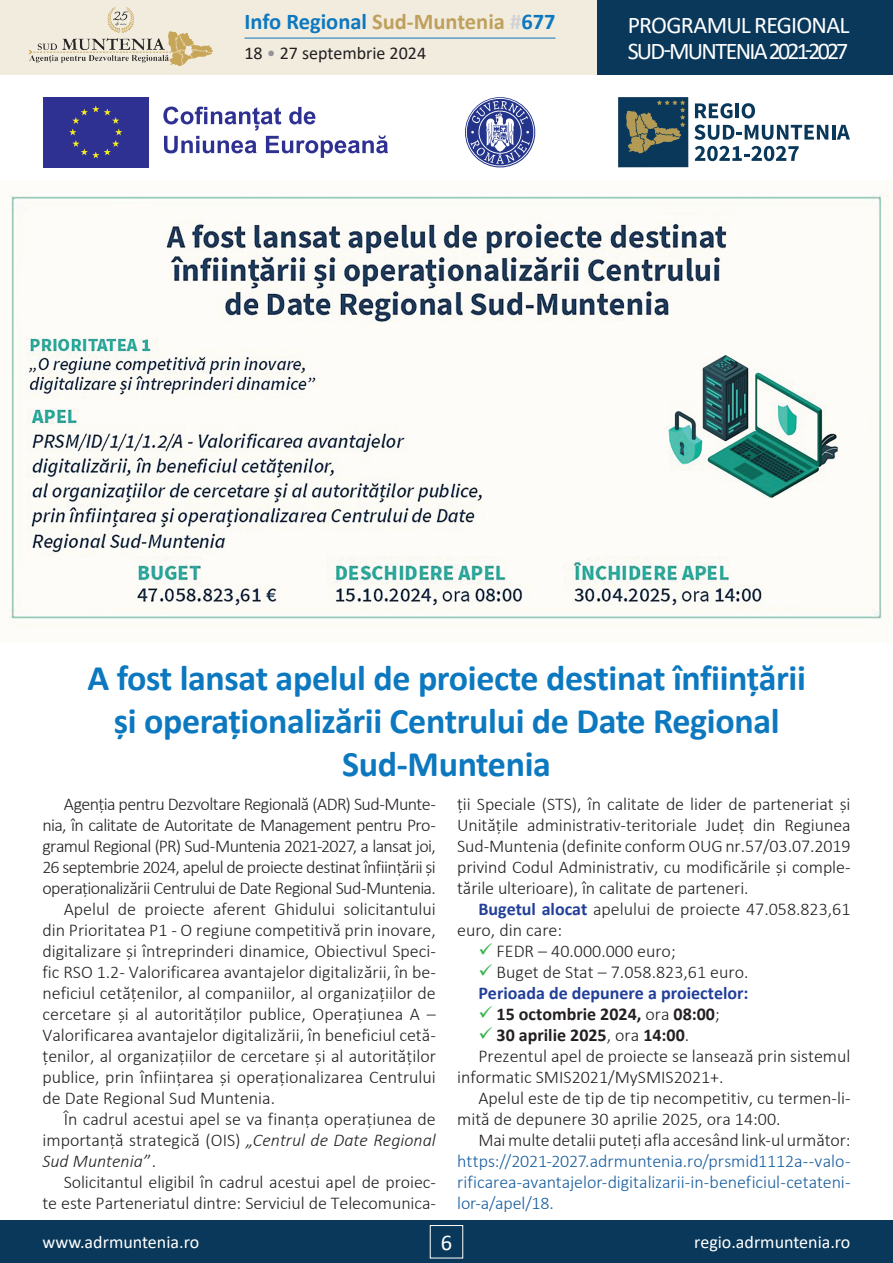
<style>
.page{position:relative;width:893px;height:1263px;background:#fff}
.page>*{position:absolute;margin:0;border:0;box-sizing:border-box;transform-origin:0 0}
.t1{font:700 36px/43.2px "Calibri";letter-spacing:-.01em;color:#0c78bf;text-align:center}
.t2{font:24px/25.5px "Calibri";letter-spacing:-.055em;color:#fff}
.t3{font:700 22.5px "Calibri";color:#0c78bf}
.t4{font:22.5px "Calibri";color:#fff}
.t5{font:300 18px/21px "Calibri";color:#231f20;text-align:justify}
.t6{font:300 18px "Calibri";letter-spacing:-.035em;color:#231f20}
.t7{font:300 18px/21px "Calibri";letter-spacing:-.005em;color:#175d9e;text-align:justify}
.t8{font:700 18px "Calibri";color:#231f20}
.t9{font:18px "Calibri";color:#fff}
.t10{font:700 18px "Calibri";color:#223f99}
.t11{font:18px "Calibri";color:#231f20}
.t12{font:italic 300 18px "Calibri";color:#231f20}
.s1{color:#bfa05c}
.s2{color:#d1d2d4}
.s3{color:#939598}
.s4{font-style:italic}
.s5{font-style:normal}
.s6{font-weight:700;color:#223f99}
.s7{font-weight:300}
</style>
<div class="page">
<div style="left:0;top:1220px;width:893px;height:43px;background:#0a385a"></div>
<div style="left:0;top:0;width:893px;height:75px;background:#f2ecdf"></div>
<div style="left:597px;top:0;width:296px;height:75px;background:#0a385a"></div>
<hr style="left:244px;top:38px;width:311px;height:1px;background:#0c78bf">
<img style="left:28px;top:7px;width:185px;height:59px">
<svg style="left:695px;top:146px;width:104px;height:15px"></svg>
<svg style="left:837px;top:125px;width:13px;height:15px"></svg>
<hr style="left:832px;top:125px;width:3px;height:15px;background:#0a385a">
<svg style="left:694px;top:125px;width:134px;height:15px"></svg>
<svg style="left:742px;top:103px;width:13px;height:15px"></svg>
<hr style="left:735px;top:103px;width:4px;height:15px;background:#0a385a">
<svg style="left:695px;top:103px;width:37px;height:15px"></svg>
<div style="left:618px;top:97px;width:70px;height:70px;background:#0a385a"></div>
<svg style="left:625px;top:100px;width:60px;height:53px"></svg>
<div style="left:43px;top:97px;width:105px;height:70px;background:#2e3092"></div>
<svg style="left:69px;top:105px;width:53px;height:53px"></svg>
<svg style="left:163px;top:107px;width:225px;height:51px"></svg>
<svg style="left:465px;top:97px;width:71px;height:71px"></svg>
<img style="left:9px;top:194px;width:881px;height:433px">
<p class="t3" style="left:244px;top:6px;width:313px">Info Regional <span class="s1">Sud-Muntenia</span> <span class="s2">#</span>677</p>
<p class="t11" style="left:244px;top:41px;width:183px">18 <span class="s3">•</span> 27 septembrie 2024</p>
<h2 class="t2" style="left:628px;top:12px;width:223px">PROGRAMUL REGIONAL<br>SUD-MUNTENIA 2021-2027</h2>
<h1 class="t1" style="left:87px;top:656px;width:720px">A fost lansat apelul de proiecte destinat înființării și operaționalizării Centrului de Date Regional<br>Sud-Muntenia</h1>
<p class="t6" style="left:64px;top:793px;width:374px">Agenția pentru Dezvoltare Regională (ADR) Sud-Munte-</p>
<p class="t6" style="left:42px;top:814px;width:395px">nia, în calitate de Autoritate de Management pentru Pro-</p>
<p class="t6" style="left:42px;top:835px;width:395px">gramul Regional (PR) Sud-Muntenia 2021-2027, a lansat joi,</p>
<p class="t6" style="left:42px;top:856px;width:395px">26 septembrie 2024, apelul de proiecte destinat înființării și</p>
<p class="t6" style="left:42px;top:877px;width:395px">operaționalizării Centrului de Date Regional Sud-Muntenia.</p>
<p class="t5" style="left:64px;top:898px;width:374px">Apelul de proiecte aferent Ghidului solicitantului</p>
<p class="t5" style="left:42px;top:919px;width:395px">din Prioritatea P1 - O regiune competitivă prin inovare,</p>
<p class="t5" style="left:42px;top:940px;width:395px">digitalizare și întreprinderi dinamice, Obiectivul Speci-</p>
<p class="t5" style="left:42px;top:961px;width:395px">fic RSO 1.2- Valorificarea avantajelor digitalizării, în be-</p>
<p class="t5" style="left:42px;top:982px;width:395px">neficiul cetățenilor, al companiilor, al organizațiilor de</p>
<p class="t5" style="left:42px;top:1003px;width:395px">cercetare și al autorităților publice, Operațiunea A –</p>
<p class="t5" style="left:42px;top:1024px;width:395px">Valorificarea avantajelor digitalizării, în beneficiul cetă-</p>
<p class="t5" style="left:42px;top:1045px;width:395px">țenilor, al organizațiilor de cercetare și al autorităților</p>
<p class="t5" style="left:42px;top:1066px;width:395px">publice, prin înființarea și operaționalizarea Centrului</p>
<p class="t5" style="left:42px;top:1087px;width:234px">de Date Regional Sud Muntenia.</p>
<p class="t5" style="left:64px;top:1108px;width:374px">În cadrul acestui apel se va finanța operațiunea de</p>
<p class="t5" style="left:42px;top:1129px;width:395px">importanță strategică (OIS) <span class="s4">„Centrul de Date Regional</span></p>
<p class="t12" style="left:42px;top:1150px;width:115px">Sud Muntenia’<span class="s5">’.</span></p>
<p class="t5" style="left:64px;top:1171px;width:374px">Solicitantul eligibil în cadrul acestui apel de proiec-</p>
<p class="t5" style="left:42px;top:1192px;width:395px">te este Parteneriatul dintre: Serviciul de Telecomunica-</p>
<p class="t5" style="left:457px;top:793px;width:395px">ții Speciale (STS), în calitate de lider de parteneriat şi Unitățile administrativ-teritoriale Județ din Regiunea Sud-Muntenia (definite conform OUG nr.57/03.07.2019 privind Codul Administrativ, cu modificările şi comple&shy;tările ulterioare), în calitate de parteneri.</p>
<p class="t5" style="left:478px;top:898px;width:374px"><span class="s6">Bugetul alocat</span> apelului de proiecte 47.058.823,61</p>
<p class="t5" style="left:457px;top:919px;width:107px">euro, din care:</p>
<p class="t5" style="left:497px;top:941px;width:181px">FEDR – 40.000.000 euro;</p>
<p class="t5" style="left:497px;top:962px;width:253px">Buget de Stat – 7.058.823,61 euro.</p>
<p class="t10" style="left:478px;top:980px;width:272px">Perioada de depunere a proiectelor:</p>
<p class="t8" style="left:497px;top:1001px;width:225px">15 octombrie 2024, <span class="s7">ora</span> 08:00<span class="s7">;</span></p>
<p class="t8" style="left:497px;top:1022px;width:194px">30 aprilie 2025<span class="s7">, ora</span> 14:00<span class="s7">.</span></p>
<p class="t5" style="left:478px;top:1046px;width:374px">Prezentul apel de proiecte se lansează prin sistemul</p>
<p class="t5" style="left:457px;top:1067px;width:268px">informatic SMIS2021/MySMIS2021+.</p>
<p class="t5" style="left:478px;top:1088px;width:374px">Apelul este de tip de tip necompetitiv, cu termen-li-</p>
<p class="t5" style="left:457px;top:1109px;width:325px">mită de depunere 30 aprilie 2025, ora 14:00.</p>
<p class="t5" style="left:478px;top:1130px;width:374px">Mai multe detalii puteți afla accesând link-ul următor:</p>
<p class="t7" style="left:457px;top:1151px;width:395px">https://2021-2027.adrmuntenia.ro/prsmid1112a--valo&shy;rificarea-avantajelor-digitalizarii-in-beneficiul-cetateni&shy;lor-a/apel/18.</p>
<p class="t9" style="left:43px;top:1230px;width:158px">www.adrmuntenia.ro</p>
<p class="t4" style="left:441px;top:1226px;width:13px">6</p>
<p class="t9" style="left:694px;top:1230px;width:158px">regio.adrmuntenia.ro</p>
</div>
